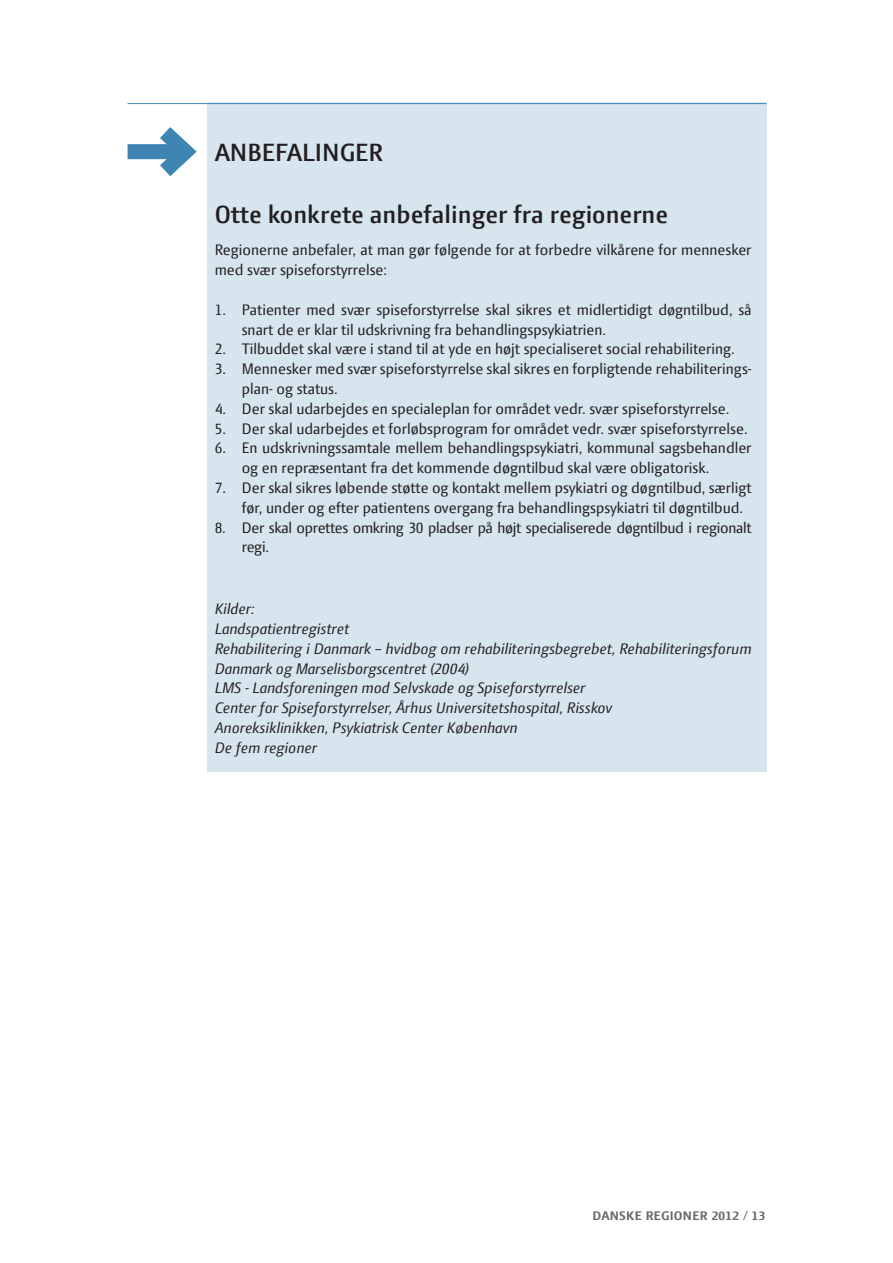
<style>
.page{position:relative;width:893px;height:1263px;background:#fff}
.page>*{position:absolute;margin:0;border:0;box-sizing:border-box;transform-origin:0 0}
.t1{font:600 27px "Press Sans";color:#231f20}
.t2{font:16.5px/19.8px "Press Sans";color:#231f20}
.t3{font:italic 16.5px/19.8px "Press Sans";color:#231f20}
.t4{font:16.5px/19.8px "Press Sans";letter-spacing:-.02em;color:#231f20}
.t5{font:700 13.5px "Press Sans";letter-spacing:.02em;color:#6b6b6e;scale:1.04 1}
</style>
<div class="page">
<div style="left:207px;top:102px;width:559px;height:670px;background:#d7e5ee"></div>
<hr style="left:128px;top:103px;width:638px;height:1px;background:#3e85b4">
<div style="left:128px;top:144px;width:58px;height:15px;background:#3e85b4"></div>
<svg style="left:144px;top:127px;width:53px;height:50px"></svg>
<p class="t1" style="left:215px;top:140px;width:170px">ANBEFALINGER</p>
<p class="t1" style="left:215px;top:201px;width:455px">Otte konkrete anbefalinger fra regionerne</p>
<p class="t2" style="left:215px;top:242px;width:538px">Regionerne anbefaler, at man gør følgende for at forbedre vilkårene for mennesker med svær spiseforstyrrelse:</p>
<p class="t2" style="left:242px;top:301px;width:511px;text-indent:-27px">1. Patienter med svær spiseforstyrrelse skal sikres et midlertidigt døgntilbud, så snart de er klar til udskrivning fra behandlingspsykiatrien.</p>
<p class="t2" style="left:215px;top:341px;width:522px">2. Tilbuddet skal være i stand til at yde en højt specialiseret social rehabilitering.</p>
<p class="t2" style="left:242px;top:361px;width:511px;text-indent:-27px">3. Mennesker med svær spiseforstyrrelse skal sikres en forpligtende rehabiliterings&shy;plan- og status.</p>
<p class="t2" style="left:215px;top:400px;width:516px">4. Der skal udarbejdes en specialeplan for området vedr. svær spiseforstyrrelse.</p>
<p class="t2" style="left:215px;top:420px;width:534px">5. Der skal udarbejdes et forløbsprogram for området vedr. svær spiseforstyrrelse.</p>
<p class="t2" style="left:242px;top:440px;width:511px;text-indent:-27px">6. En udskrivningssamtale mellem behandlingspsykiatri, kommunal sagsbehandler og en repræsentant fra det kommende døgntilbud skal være obligatorisk.</p>
<p class="t2" style="left:242px;top:480px;width:511px;text-indent:-27px">7. Der skal sikres løbende støtte og kontakt mellem psykiatri og døgntilbud, særligt før, under og efter patientens overgang fra behandlingspsykiatri til døgntilbud.</p>
<p class="t4" style="left:242px;top:519px;width:511px;text-indent:-27px">8. Der skal oprettes omkring 30 pladser på højt specialiserede døgntilbud i regionalt regi.</p>
<p class="t3" style="left:215px;top:599px;width:538px">Kilder:<br>Landspatientregistret<br>Rehabilitering i Danmark – hvidbog om rehabiliteringsbegrebet, Rehabiliteringsforum Danmark og Marselisborgscentret (2004)<br>LMS - Landsforeningen mod Selvskade og Spiseforstyrrelser<br>Center for Spiseforstyrrelser, Århus Universitetshospital, Risskov<br>Anoreksiklinikken, Psykiatrisk Center København<br>De fem regioner</p>
<p class="t5" style="left:593px;top:1209px;width:168px">DANSKE REGIONER 2012 / 13</p>
</div>
